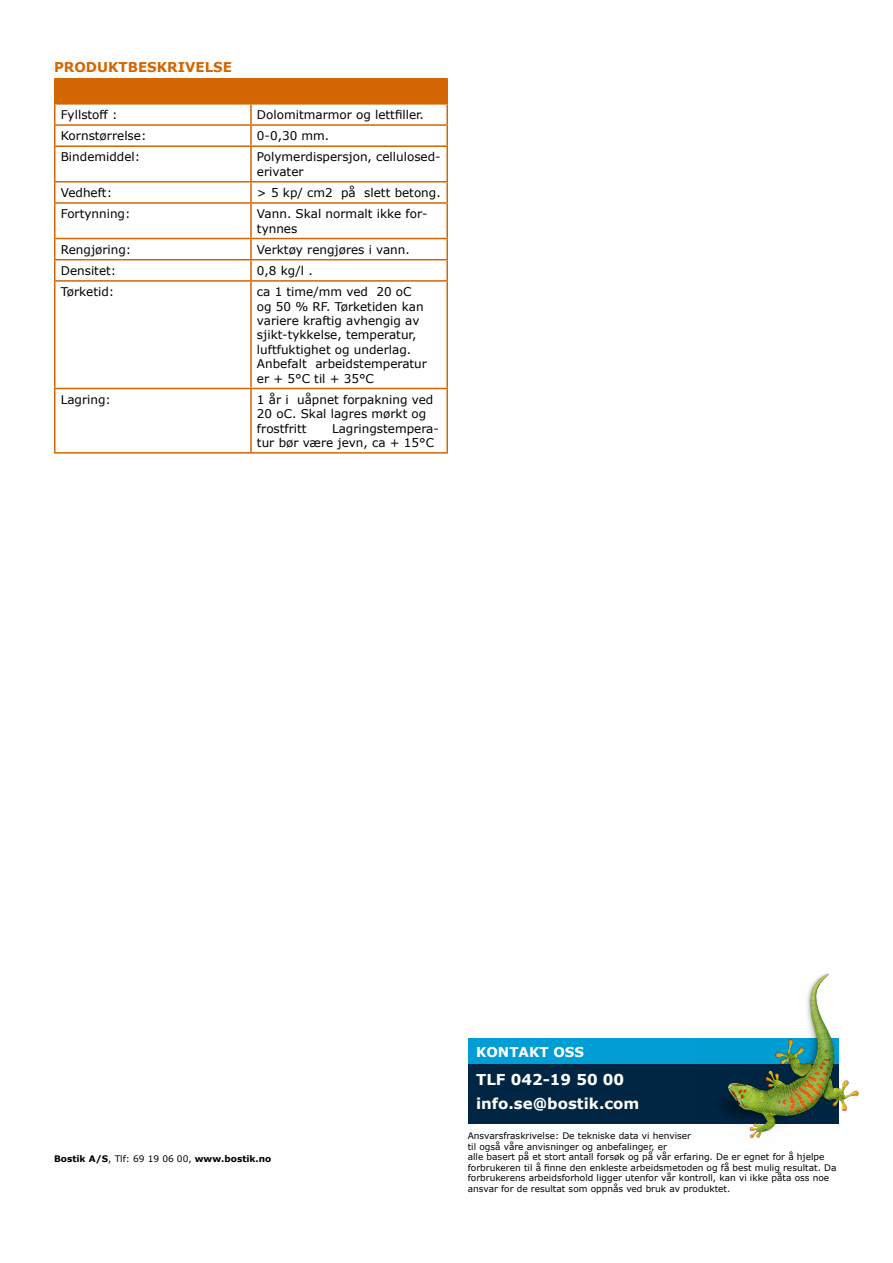
<style>
.page{position:relative;width:893px;height:1263px;background:#fff}
.page>*{position:absolute;margin:0;border:0;box-sizing:border-box;transform-origin:0 0}
.t1{font:700 15px/24px "Verdana";color:#fff}
.t2{font:700 13.5px "Verdana";color:#d36602}
.t3{font:700 13.5px "Verdana";color:#fff}
.t4{font:12px/14.4px "Verdana";color:#000}
.t5{font:9px/10.5px "Verdana";color:#000}
.t6{font:700 9px "Verdana";color:#000}
.s1{font-weight:400}
</style>
<div class="page">
<hr style="left:54px;top:452px;width:197px;height:2px;background:#d36602">
<hr style="left:251px;top:452px;width:197px;height:2px;background:#d36602">
<hr style="left:54px;top:147px;width:2px;height:34px;background:#d36602">
<svg style="left:54px;top:183px;width:2px;height:19px"></svg>
<hr style="left:54px;top:204px;width:2px;height:34px;background:#d36602">
<hr style="left:54px;top:239px;width:2px;height:20px;background:#d36602">
<hr style="left:54px;top:260px;width:2px;height:20px;background:#d36602">
<hr style="left:54px;top:282px;width:2px;height:106px;background:#d36602">
<hr style="left:54px;top:389px;width:2px;height:63px;background:#d36602">
<hr style="left:54px;top:78px;width:197px;height:2px;background:#d36602">
<hr style="left:251px;top:78px;width:197px;height:2px;background:#d36602">
<hr style="left:54px;top:145px;width:197px;height:2px;background:#d36602">
<hr style="left:251px;top:145px;width:197px;height:2px;background:#d36602">
<hr style="left:54px;top:181px;width:197px;height:2px;background:#d36602">
<hr style="left:251px;top:181px;width:197px;height:2px;background:#d36602">
<hr style="left:54px;top:202px;width:197px;height:2px;background:#d36602">
<hr style="left:251px;top:202px;width:197px;height:2px;background:#d36602">
<hr style="left:54px;top:238px;width:197px;height:1px;background:#d36602">
<hr style="left:251px;top:238px;width:197px;height:1px;background:#d36602">
<hr style="left:54px;top:259px;width:197px;height:1px;background:#d36602">
<hr style="left:251px;top:259px;width:197px;height:1px;background:#d36602">
<hr style="left:54px;top:280px;width:197px;height:2px;background:#d36602">
<hr style="left:251px;top:280px;width:197px;height:2px;background:#d36602">
<hr style="left:54px;top:388px;width:197px;height:1px;background:#d36602">
<hr style="left:251px;top:388px;width:197px;height:1px;background:#d36602">
<svg style="left:54px;top:79px;width:394px;height:66px"></svg>
<hr style="left:250px;top:147px;width:2px;height:34px;background:#d36602">
<hr style="left:446px;top:147px;width:2px;height:34px;background:#d36602">
<svg style="left:250px;top:183px;width:2px;height:19px"></svg>
<svg style="left:446px;top:183px;width:2px;height:19px"></svg>
<hr style="left:250px;top:204px;width:2px;height:34px;background:#d36602">
<hr style="left:446px;top:204px;width:2px;height:34px;background:#d36602">
<hr style="left:250px;top:239px;width:2px;height:20px;background:#d36602">
<hr style="left:446px;top:239px;width:2px;height:20px;background:#d36602">
<hr style="left:250px;top:260px;width:2px;height:20px;background:#d36602">
<hr style="left:446px;top:260px;width:2px;height:20px;background:#d36602">
<hr style="left:250px;top:282px;width:2px;height:106px;background:#d36602">
<hr style="left:446px;top:282px;width:2px;height:106px;background:#d36602">
<hr style="left:250px;top:389px;width:2px;height:63px;background:#d36602">
<hr style="left:446px;top:389px;width:2px;height:63px;background:#d36602">
<div style="left:469px;top:1063px;width:370px;height:61px;background:#002644"></div>
<div style="left:469px;top:1038px;width:370px;height:26px;background:#009ed4"></div>
<img style="left:719px;top:973px;width:140px;height:165px">
<p class="t2" style="left:54px;top:58px;width:180px">PRODUKTBESKRIVELSE</p>
<p class="t4" style="left:61px;top:107px;width:58px">Fyllstoff :</p>
<p class="t4" style="left:257px;top:107px;width:168px">Dolomitmarmor og lettfiller.</p>
<p class="t4" style="left:61px;top:129px;width:87px">Kornstørrelse:</p>
<p class="t4" style="left:257px;top:129px;width:74px">0-0,30 mm.</p>
<p class="t4" style="left:61px;top:150px;width:81px">Bindemiddel:</p>
<p class="t4" style="left:257px;top:150px;width:185px">Polymerdispersjon, cellulosed&shy;erivater</p>
<p class="t4" style="left:61px;top:185px;width:53px">Vedheft:</p>
<p class="t4" style="left:257px;top:185px;width:185px">&gt; 5 kp/ cm2 på slett betong.</p>
<p class="t4" style="left:61px;top:206px;width:71px">Fortynning:</p>
<p class="t4" style="left:257px;top:206px;width:172px">Vann. Skal normalt ikke for&shy;tynnes</p>
<p class="t4" style="left:61px;top:242px;width:72px">Rengjøring:</p>
<p class="t4" style="left:257px;top:242px;width:154px">Verktøy rengjøres i vann.</p>
<p class="t4" style="left:61px;top:263px;width:57px">Densitet:</p>
<p class="t4" style="left:257px;top:263px;width:57px">0,8 kg/l .</p>
<p class="t4" style="left:61px;top:284px;width:55px">Tørketid:</p>
<p class="t4" style="left:257px;top:284px;width:172px">ca 1 time/mm ved 20 oC og 50 % RF. Tørketiden kan variere kraftig avhengig av sjikt-tykkelse, temperatur, luftfuktighet og underlag.<br>Anbefalt arbeidstemperatur er + 5°C til + 35°C</p>
<p class="t4" style="left:61px;top:392px;width:52px">Lagring:</p>
<p class="t4" style="left:257px;top:392px;width:178px">1 år i uåpnet forpakning ved<br>20 oC. Skal lagres mørkt og frostfritt</p>
<p class="t4" style="left:257px;top:421px;width:183px;text-indent:75px">Lagringstempera&shy;tur bør være jevn, ca + 15°C</p>
<p class="t6" style="left:54px;top:1152px;width:219px">Bostik A/S<span class="s1">, Tlf: 69 19 06 00,</span> www.bostik.no</p>
<p class="t3" style="left:476px;top:1042px;width:109px">KONTAKT OSS</p>
<p class="t1" style="left:476px;top:1067px;width:165px">TLF 042-19 50 00 info.se@bostik.com</p>
<p class="t5" style="left:468px;top:1130px;width:370px">Ansvarsfraskrivelse: De tekniske data vi henviser<br>til også våre anvisninger og anbefalinger, er<br>alle basert på et stort antall forsøk og på vår erfaring. De er egnet for å hjelpe forbrukeren til å finne den enkleste arbeidsmetoden og få best mulig resultat. Da forbrukerens arbeidsforhold ligger utenfor vår kontroll, kan vi ikke påta oss noe ansvar for de resultat som oppnås ved bruk av produktet.</p>
</div>
